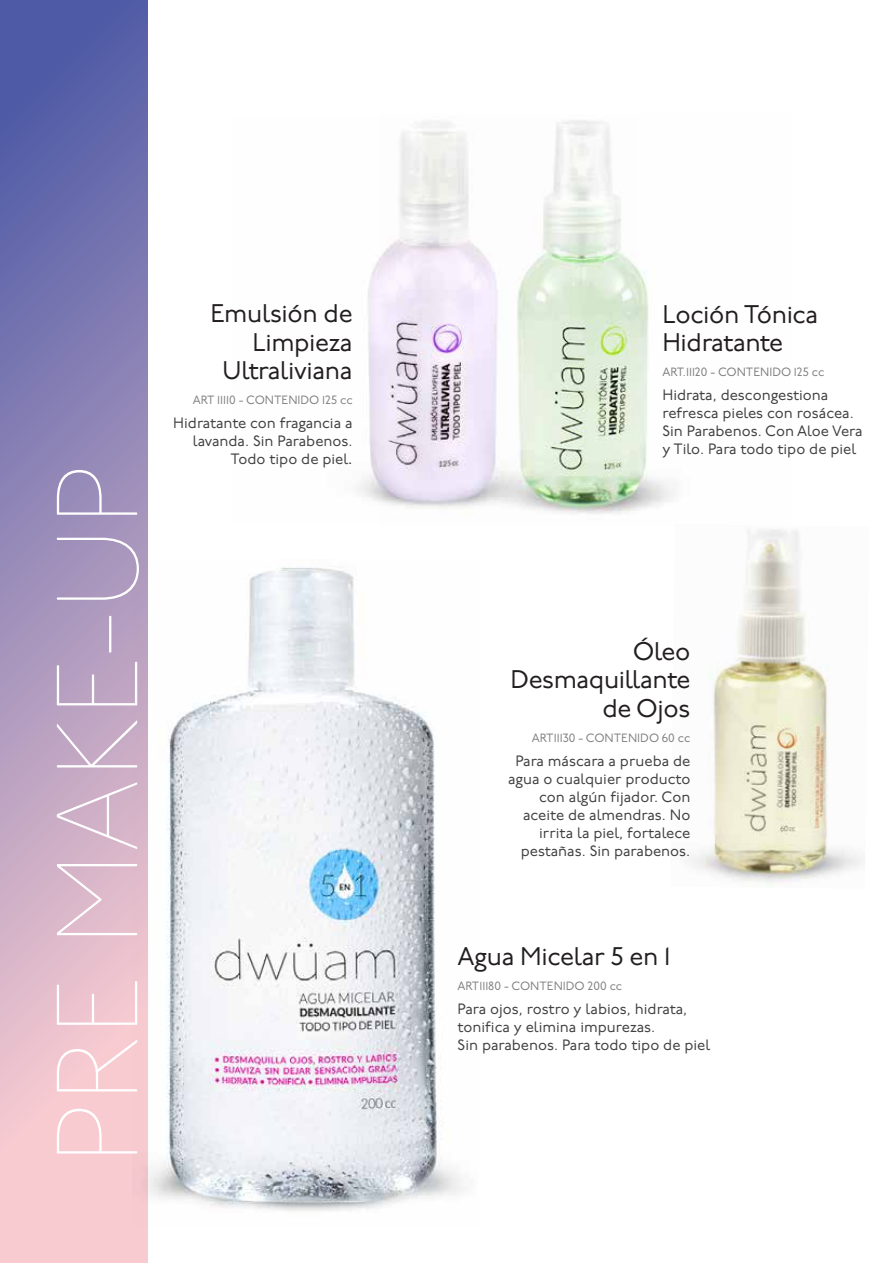
<style>
.page{position:relative;width:893px;height:1263px;background:#fff}
.page>*{position:absolute;margin:0;border:0;box-sizing:border-box;transform-origin:0 0}
.t1{font:100 114.9px "P22 Underground";color:#fff}
.t2{font:25.5px/28.3px "P22 Underground";letter-spacing:-.015em;color:#231f20;text-align:right}
.t3{font:15px/18.1px "P22 Underground";color:#404041}
.t4{font:12px "P22 Underground";color:#808081}
.s1{font-size:17.4px;color:#231f20}
</style>
<div class="page">
<div style="left:0;top:0;width:147px;height:1263px;background:linear-gradient(to bottom,#4b58a5,#ffd8d6)"></div>
<img style="left:357px;top:260px;width:22px;height:241px">
<img style="left:379px;top:120px;width:295px;height:394px">
<img style="left:689px;top:529px;width:174px;height:358px">
<img style="left:133px;top:559px;width:332px;height:666px">
<h1 class="t1" style="left:34px;top:1165px;width:702px;rotate:-90deg">PRE MAKE-UP</h1>
<h2 class="t2" style="left:210px;top:300px;width:144px">Emulsión de<br>Limpieza<br>Ultraliviana</h2>
<p class="t4" style="left:193px;top:393px;width:161px">ART 11110 - CONTENIDO 125 cc</p>
<p class="t3" style="left:173px;top:414px;width:181px;text-align:right">Hidratante con fragancia a lavanda. Sin Parabenos.<br>Todo tipo de piel<span class="s1">.</span></p>
<h2 class="t2" style="left:662px;top:301px;width:157px;text-align:left">Loción Tónica<br>Hidratante</h2>
<p class="t4" style="left:662px;top:365px;width:163px">ART.11120 - CONTENIDO 125 cc</p>
<p class="t3" style="left:662px;top:387px;width:202px">Hidrata, descongestiona refresca pieles con rosácea.<br>Sin Parabenos. Con Aloe Vera y Tilo. Para todo tipo de piel</p>
<h2 class="t2" style="left:511px;top:638px;width:181px">Óleo<br>Desmaquillante de Ojos</h2>
<p class="t4" style="left:532px;top:731px;width:160px">ART11130 - CONTENIDO 60 cc</p>
<p class="t3" style="left:508px;top:752px;width:184px;text-align:right">Para máscara a prueba de agua o cualquier producto con algún fijador. Con aceite de almendras. No irrita la piel, fortalece pestañas. Sin parabenos.</p>
<h2 class="t2" style="left:458px;top:943px;width:215px">Agua Micelar 5 en 1</h2>
<p class="t4" style="left:458px;top:979px;width:166px">ART11180 - CONTENIDO 200 cc</p>
<p class="t3" style="left:458px;top:1000px;width:254px">Para ojos, rostro y labios, hidrata, tonifica y elimina impurezas.<br>Sin parabenos. Para todo tipo de piel</p>
</div>
